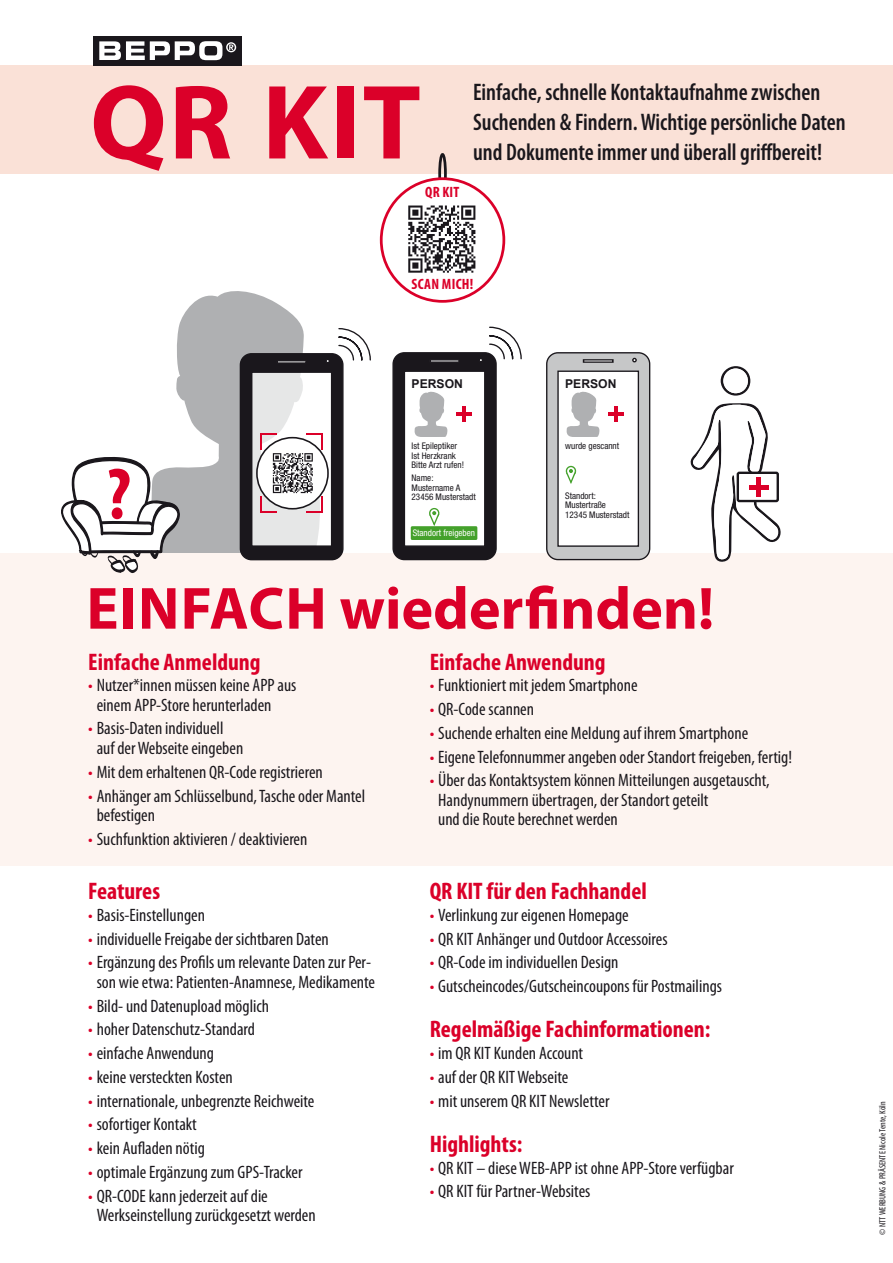
<style>
.page{position:relative;width:893px;height:1263px;background:#fff}
.page>*{position:absolute;margin:0;border:0;box-sizing:border-box;transform-origin:0 0}
.t1{font:700 106.8px "Myriad Pro";color:#db0029}
.t2{font:700 condensed 72.9px "Myriad Pro";color:#db0029}
.t3{font:700 60px "Myriad Pro";color:#db0029}
.t4{font:600 condensed 24px/30px "Myriad Pro";color:#1a171c;scale:.95 1}
.t5{font:700 condensed 24px "Myriad Pro";color:#db0029}
.t6{font:condensed 18px/19.5px "Myriad Pro";color:#1a171c}
.t7{font:700 condensed 15px "Myriad Pro";letter-spacing:.02em;color:#db0029}
.t8{font:700 12.15px "Arial";color:#1a171c}
.t9{font:condensed 9.15px/9.4px "Helvetica Neue";color:#1a171c}
.t10{font:condensed 9.15px "Helvetica Neue";color:#fff}
.t11{font:condensed 9px "Myriad Pro";color:#1a171c}
.s1{color:#db0029}
</style>
<div class="page">
<div style="left:0;top:553px;width:893px;height:312px;background:#fdf4f0"></div>
<div style="left:0;top:66px;width:893px;height:108px;background:#fae1d7"></div>
<div style="left:438px;top:153px;width:9px;height:41px;border:3px solid #1a171c;border-radius:50%"></div>
<div style="left:381px;top:179px;width:123px;height:122px;background:#fff;border-radius:50%"></div>
<div style="left:380px;top:177px;width:125px;height:126px;border:3px solid #db0029;border-radius:50%"></div>
<svg style="left:408px;top:206px;width:67px;height:67px"></svg>
<div style="left:547px;top:353px;width:103px;height:207px;background:#c6c7c8;border-radius:11px"></div>
<div style="left:546px;top:352px;width:104px;height:208px;border:1px solid #1a171c;border-radius:11px"></div>
<div style="left:557px;top:370px;width:82px;height:177px;background:#fff;border:1px solid #1a171c"></div>
<svg style="left:583px;top:359px;width:31px;height:4px"></svg>
<svg style="left:632px;top:358px;width:5px;height:4px"></svg>
<svg style="left:565px;top:465px;width:12px;height:19px"></svg>
<svg style="left:720px;top:366px;width:30px;height:30px"></svg>
<div style="left:723px;top:368px;width:25px;height:25px;background:#fff;border-radius:50%"></div>
<div style="left:393px;top:353px;width:103px;height:207px;background:#1a171c;border-radius:11px"></div>
<div style="left:392px;top:352px;width:105px;height:208px;border:1px solid #1a171c;border-radius:11px"></div>
<div style="left:404px;top:370px;width:81px;height:177px;background:#fff;border:1px solid #1a171c"></div>
<svg style="left:431px;top:360px;width:28px;height:2px"></svg>
<div style="left:411px;top:526px;width:66px;height:14px;background:#44a12b;border-radius:2px"></div>
<svg style="left:428px;top:508px;width:12px;height:19px"></svg>
<svg style="left:478px;top:326px;width:44px;height:36px"></svg>
<svg style="left:414px;top:391px;width:34px;height:46px"></svg>
<svg style="left:566px;top:391px;width:34px;height:46px"></svg>
<div style="left:93px;top:36px;width:149px;height:30px;background:#1a171c"></div>
<svg style="left:99px;top:41px;width:137px;height:19px"></svg>
<hr style="left:462px;top:406px;width:4px;height:15px;background:#db0029">
<hr style="left:456px;top:412px;width:15px;height:4px;background:#db0029">
<hr style="left:614px;top:406px;width:4px;height:15px;background:#db0029">
<hr style="left:608px;top:412px;width:15px;height:4px;background:#db0029">
<svg style="left:690px;top:403px;width:91px;height:159px"></svg>
<div style="left:756px;top:477px;width:5px;height:20px;background:#db0029"></div>
<div style="left:749px;top:485px;width:19px;height:5px;background:#db0029"></div>
<svg style="left:61px;top:291px;width:310px;height:282px"></svg>
<h1 class="t1" style="left:90px;top:53px;width:332px">QR KIT</h1>
<p class="t7" style="left:425px;top:182px;width:36px">QR KIT</p>
<h3 class="t4" style="left:473px;top:76px;width:394px">Einfache, schnelle Kontaktaufnahme zwischen<br>Suchenden &amp; Findern. Wichtige persönliche Daten und Dokumente immer und überall griffbereit!</h3>
<p class="t7" style="left:412px;top:275px;width:63px">SCAN MICH!</p>
<h2 class="t2" style="left:107px;top:449px;width:26px">?</h2>
<p class="t8" style="left:412px;top:376px;width:53px">PERSON</p>
<p class="t9" style="left:412px;top:441px;width:54px">Ist Epileptiker<br>Ist Herzkrank<br>Bitte Arzt rufen!</p>
<p class="t9" style="left:412px;top:473px;width:66px">Name:<br>Mustername A<br>23456 Musterstadt</p>
<p class="t10" style="left:413px;top:527px;width:64px">Standort freigeben</p>
<p class="t8" style="left:565px;top:376px;width:53px">PERSON</p>
<p class="t9" style="left:565px;top:441px;width:55px">wurde gescannt</p>
<p class="t9" style="left:565px;top:491px;width:66px">Standort:<br>Mustertraße<br>12345 Musterstadt</p>
<h3 class="t3" style="left:86px;top:569px;width:629px">EINFACH wiederfinden!</h3>
<h3 class="t5" style="left:88px;top:647px;width:174px">Einfache Anmeldung</h3>
<p class="t6" style="left:97px;top:675px;width:201px;text-indent:-8px"><span class="s1">•</span> Nutzer*innen müssen keine APP aus einem APP-Store herunterladen</p>
<p class="t6" style="left:97px;top:718px;width:148px;text-indent:-8px"><span class="s1">•</span> Basis-Daten individuell auf der Webseite eingeben</p>
<p class="t6" style="left:88px;top:762px;width:236px"><span class="s1">•</span> Mit dem erhaltenen QR-Code registrieren</p>
<p class="t6" style="left:97px;top:785px;width:270px;text-indent:-8px"><span class="s1">•</span> Anhänger am Schlüsselbund, Tasche oder Mantel befestigen</p>
<p class="t6" style="left:88px;top:829px;width:221px"><span class="s1">•</span> Suchfunktion aktivieren / deaktivieren</p>
<h3 class="t5" style="left:88px;top:876px;width:73px">Features</h3>
<p class="t6" style="left:88px;top:905px;width:118px"><span class="s1">•</span> Basis-Einstellungen</p>
<p class="t6" style="left:88px;top:928px;width:242px"><span class="s1">•</span> individuelle Freigabe der sichtbaren Daten</p>
<p class="t6" style="left:88px;top:952px;width:288px;text-align:center"><span class="s1">•</span> Ergänzung des Profils um relevante Daten zur Per&shy;son wie etwa: Patienten-Anamnese, Medikamente</p>
<p class="t6" style="left:88px;top:995px;width:182px"><span class="s1">•</span> Bild- und Datenupload möglich</p>
<p class="t6" style="left:88px;top:1019px;width:168px"><span class="s1">•</span> hoher Datenschutz-Standard</p>
<p class="t6" style="left:88px;top:1043px;width:127px"><span class="s1">•</span> einfache Anwendung</p>
<p class="t6" style="left:88px;top:1067px;width:146px"><span class="s1">•</span> keine versteckten Kosten</p>
<p class="t6" style="left:88px;top:1091px;width:228px"><span class="s1">•</span> internationale, unbegrenzte Reichweite</p>
<p class="t6" style="left:88px;top:1114px;width:110px"><span class="s1">•</span> sofortiger Kontakt</p>
<p class="t6" style="left:88px;top:1138px;width:118px"><span class="s1">•</span> kein Aufladen nötig</p>
<p class="t6" style="left:88px;top:1162px;width:216px"><span class="s1">•</span> optimale Ergänzung zum GPS-Tracker</p>
<p class="t6" style="left:97px;top:1186px;width:221px;text-indent:-8px"><span class="s1">•</span> QR-CODE kann jederzeit auf die<br>Werkseinstellung zurückgesetzt werden</p>
<h3 class="t5" style="left:430px;top:647px;width:177px">Einfache Anwendung</h3>
<p class="t6" style="left:430px;top:675px;width:209px"><span class="s1">•</span> Funktioniert mit jedem Smartphone</p>
<p class="t6" style="left:430px;top:699px;width:106px"><span class="s1">•</span> QR-Code scannen</p>
<p class="t6" style="left:430px;top:723px;width:320px"><span class="s1">•</span> Suchende erhalten eine Meldung auf ihrem Smartphone</p>
<p class="t6" style="left:430px;top:746px;width:364px"><span class="s1">•</span> Eigene Telefonnummer angeben oder Standort freigeben, fertig!</p>
<p class="t6" style="left:438px;top:770px;width:333px;text-indent:-8px"><span class="s1">•</span> Über das Kontaktsystem können Mitteilungen ausgetauscht,<br>Handynummern übertragen, der Standort geteilt<br>und die Route berechnet werden</p>
<h3 class="t5" style="left:430px;top:876px;width:219px">QR KIT für den Fachhandel</h3>
<p class="t6" style="left:430px;top:905px;width:201px"><span class="s1">•</span> Verlinkung zur eigenen Homepage</p>
<p class="t6" style="left:430px;top:928px;width:239px"><span class="s1">•</span> QR KIT Anhänger und Outdoor Accessoires</p>
<p class="t6" style="left:430px;top:952px;width:190px"><span class="s1">•</span> QR-Code im individuellen Design</p>
<p class="t6" style="left:430px;top:976px;width:294px"><span class="s1">•</span> Gutscheincodes/Gutscheincoupons für Postmailings</p>
<h3 class="t5" style="left:430px;top:1014px;width:282px">Regelmäßige Fachinformationen:</h3>
<p class="t6" style="left:430px;top:1043px;width:155px"><span class="s1">•</span> im QR KIT Kunden Account</p>
<p class="t6" style="left:430px;top:1067px;width:140px"><span class="s1">•</span> auf der QR KIT Webseite</p>
<p class="t6" style="left:430px;top:1090px;width:181px"><span class="s1">•</span> mit unserem QR KIT Newsletter</p>
<h3 class="t5" style="left:430px;top:1129px;width:94px">Highlights:</h3>
<p class="t6" style="left:430px;top:1157px;width:306px"><span class="s1">•</span> QR KIT – diese WEB-APP ist ohne APP-Store verfügbar</p>
<p class="t6" style="left:430px;top:1181px;width:162px"><span class="s1">•</span> QR KIT für Partner-Websites</p>
<p class="t11" style="left:877px;top:1235px;width:135px;rotate:-90deg">© NTT WERBUNG &amp; PRÄSENTE Nicole Tente, Köln</p>
</div>
